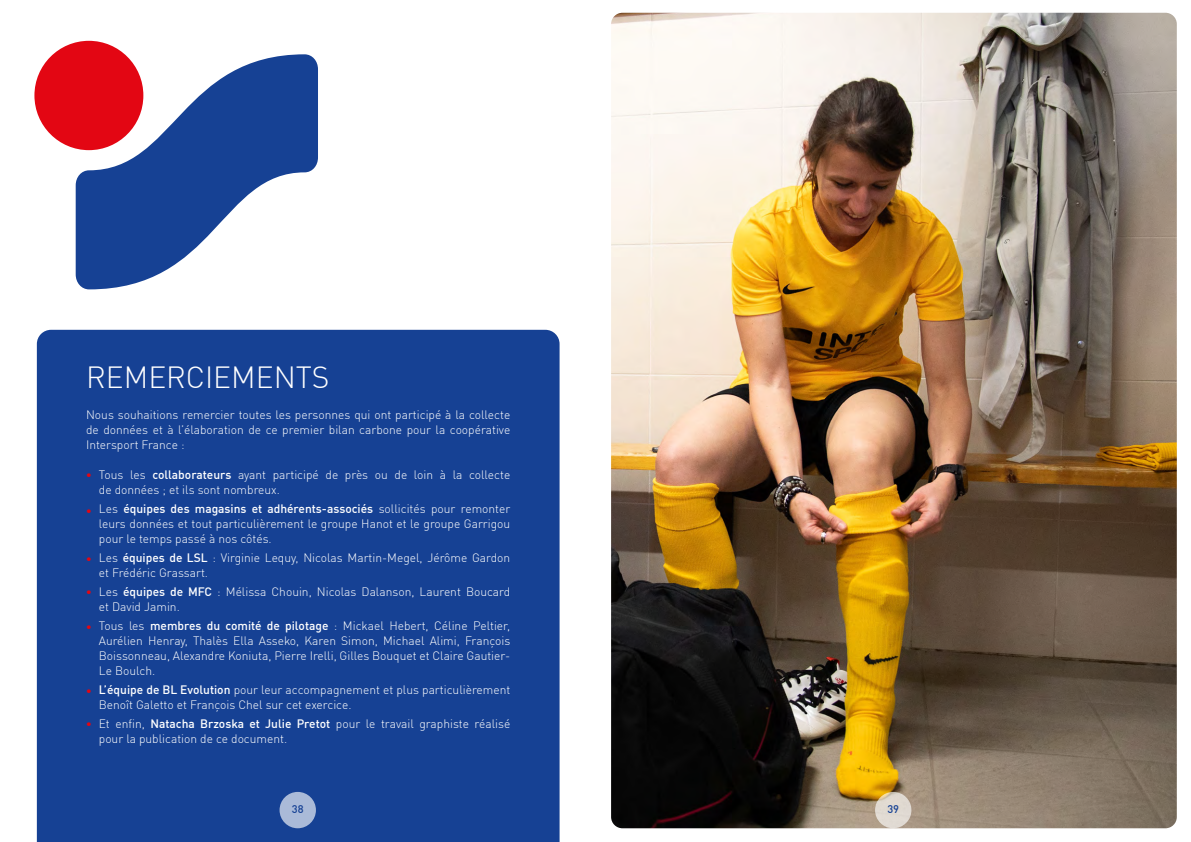
<style>
.page{position:relative;width:1191px;height:842px;background:#fff}
.page>*{position:absolute;margin:0;border:0;box-sizing:border-box;transform-origin:0 0}
.t1{font:300 30px "FFDIN Profor IIC";color:#fff}
.t2{font:900 18px/35.9px "FFDIN Profor IIC";color:#e30613}
.t3{font:300 12px/15px "FFDIN Profor IIC";color:#fff}
.t4{font:500 11px "FFDIN Profor IIC";color:#164194}
.s1{font-weight:500}
</style>
<div class="page">
<img style="left:611px;top:13px;width:565px;height:815px">
<div style="left:37px;top:330px;width:522px;height:512px;background:#164194"></div>
<div style="left:34px;top:41px;width:109px;height:109px;background:#e30613;border-radius:50%"></div>
<svg style="left:76px;top:54px;width:242px;height:235px;fill:#164194"></svg>
<div style="left:279px;top:792px;width:37px;height:36px;background:#aabad8;border-radius:50%"></div>
<svg style="left:875px;top:792px;width:36px;height:36px"></svg>
<h1 class="t1" style="left:86px;top:354px;width:245px">REMERCIEMENTS</h1>
<p class="t3" style="left:86px;top:407px;width:426px;text-align:justify">Nous souhaitions remercier toutes les personnes qui ont participé à la collecte de données et à l’élaboration de ce premier bilan carbone pour la coopérative Intersport France :</p>
<p class="t3" style="left:99px;top:466px;width:413px">Tous les <span class="s1">collaborateurs</span> ayant participé de près ou de loin à la collecte de données ; et ils sont nombreux.</p>
<p class="t3" style="left:99px;top:500px;width:413px;text-align:justify">Les <span class="s1">équipes des magasins et adhérents-associés</span> sollicités pour remonter leurs données et tout particulièrement le groupe Hanot et le groupe Garrigou pour le temps passé à nos côtés.</p>
<p class="t3" style="left:99px;top:549px;width:413px">Les <span class="s1">équipes de LSL</span> : Virginie Lequy, Nicolas Martin-Megel, Jérôme Gardon et Frédéric Grassart.</p>
<p class="t3" style="left:99px;top:583px;width:413px">Les <span class="s1">équipes de MFC</span> : Mélissa Chouin, Nicolas Dalanson, Laurent Boucard et David Jamin.</p>
<p class="t3" style="left:99px;top:617px;width:413px;text-align:justify">Tous les <span class="s1">membres du comité de pilotage</span> : Mickael Hebert, Céline Peltier, Aurélien Henray, Thalès Ella Asseko, Karen Simon, Michael Alimi, François Boissonneau, Alexandre Koniuta, Pierre Irelli, Gilles Bouquet et Claire Gautier-Le Boulch.</p>
<p class="t3" style="left:99px;top:681px;width:413px"><span class="s1">L’équipe de BL Evolution</span> pour leur accompagnement et plus particulièrement<br>Benoît Galetto et François Chel sur cet exercice.</p>
<p class="t3" style="left:99px;top:715px;width:413px">Et enfin, <span class="s1">Natacha Brzoska et Julie Pretot</span> pour le travail graphiste réalisé pour la publication de ce document.</p>
<h2 class="t2" style="left:86px;top:452px;width:7px">. .</h2>
<h2 class="t2" style="left:86px;top:536px;width:7px;line-height:33.8px">. .</h2>
<h2 class="t2" style="left:86px;top:603px;width:7px">.</h2>
<h2 class="t2" style="left:86px;top:667px;width:7px">.</h2>
<h2 class="t2" style="left:86px;top:700px;width:7px">.</h2>
<p class="t4" style="left:292px;top:801px;width:13px">38</p>
<p class="t4" style="left:887px;top:801px;width:13px">39</p>
</div>
